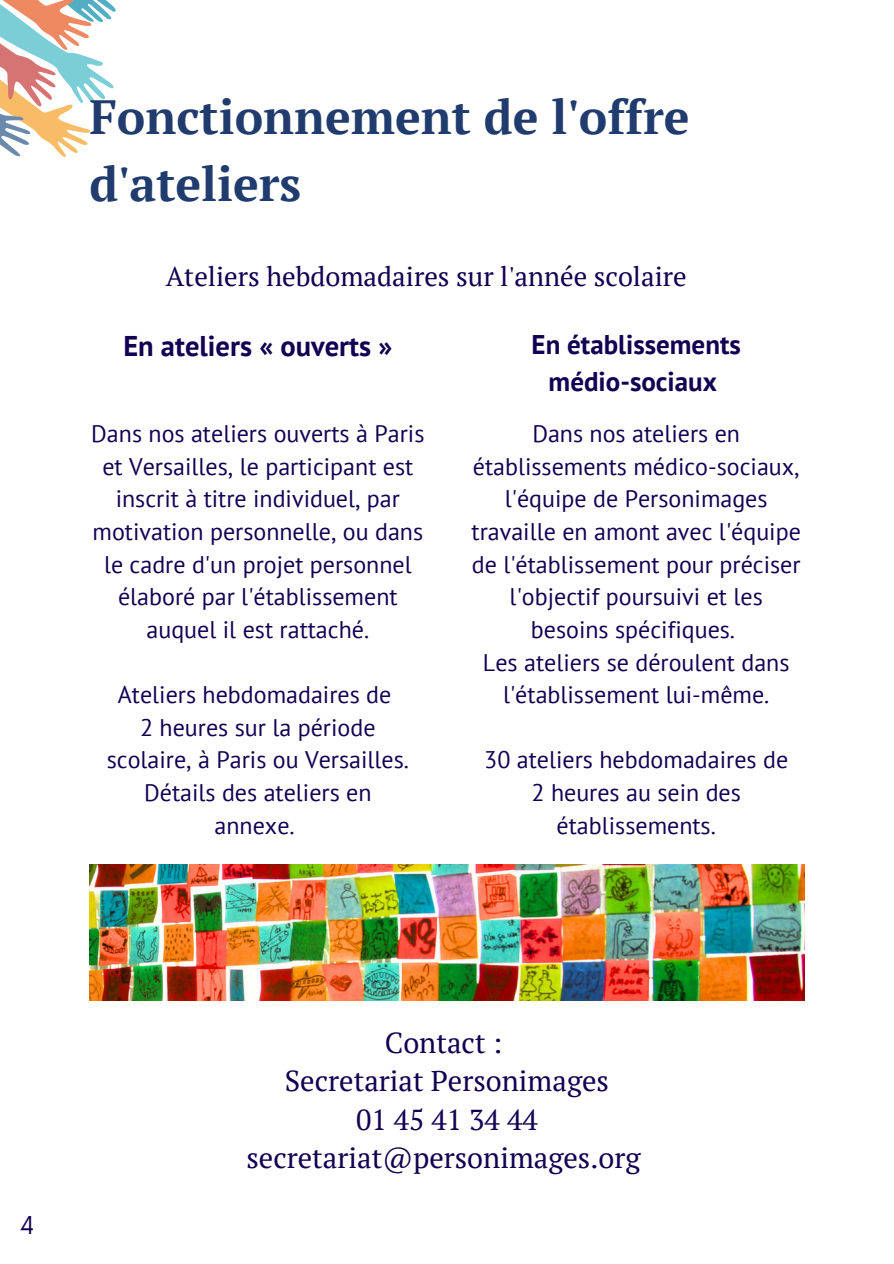
<style>
.page{position:relative;width:894px;height:1264px;background:#fff}
.page>*{position:absolute;margin:0;border:0;box-sizing:border-box;transform-origin:0 0}
.t1{font:700 48px/66.3px "PT Serif";color:#203b6d}
.t2{font:28.8px/38.2px "PT Serif";color:#130052;text-align:center}
.t3{font:700 28.5px "PT Sans";color:#130052}
.t4{font:27px "PT Serif";color:#130052}
.t5{font:700 27px/37.2px "PT Sans";color:#130052;text-align:center}
.t6{font:24px/32.7px "PT Sans";color:#130052;text-align:center}
.t7{font:24px "Now";color:#130052}
</style>
<div class="page">
<svg style="left:0;top:0;width:116px;height:157px"></svg>
<img style="left:89px;top:864px;width:714px;height:136px">
<h3 class="t1" style="left:89px;top:83px;width:601px">Fonctionnement de l'offre d'ateliers</h3>
<p class="t4" style="left:166px;top:258px;width:522px">Ateliers hebdomadaires sur l'année scolaire</p>
<h1 class="t3" style="left:123px;top:327px;width:270px">En ateliers « ouverts »</h1>
<h3 class="t6" style="left:91px;top:417px;width:334px">Dans nos ateliers ouverts à Paris et Versailles, le participant est inscrit à titre individuel, par motivation personnelle, ou dans le cadre d'un projet personnel élaboré par l'établissement auquel il est rattaché.</h3>
<h2 class="t6" style="left:118px;top:678px;width:275px">Ateliers hebdomadaires de</h2>
<h2 class="t6" style="left:140px;top:710px;width:237px">2 heures sur la période</h2>
<p class="t6" style="left:107px;top:743px;width:304px">scolaire, à Paris ou Versailles.</p>
<p class="t6" style="left:144px;top:775px;width:229px">Détails des ateliers en</p>
<p class="t6" style="left:214px;top:808px;width:82px">annexe.</p>
<p class="t5" style="left:531px;top:325px;width:211px">En établissements médio-sociaux</p>
<p class="t6" style="left:471px;top:417px;width:331px">Dans nos ateliers en établissements médico-sociaux, l'équipe de Personimages travaille en amont avec l'équipe de l'établissement pour préciser l'objectif poursuivi et les besoins spécifiques.</p>
<p class="t6" style="left:483px;top:645px;width:308px">Les ateliers se déroulent dans l'établissement lui-même.</p>
<p class="t6" style="left:484px;top:743px;width:305px">30 ateliers hebdomadaires de</p>
<p class="t6" style="left:531px;top:775px;width:211px">2 heures au sein des</p>
<p class="t6" style="left:556px;top:808px;width:161px">établissements.</p>
<p class="t7" style="left:20px;top:1212px;width:16px">4</p>
<p class="t2" style="left:246px;top:1023px;width:395px">Contact :<br>Secretariat Personimages<br>01 45 41 34 44 secretariat@personimages.org</p>
</div>
